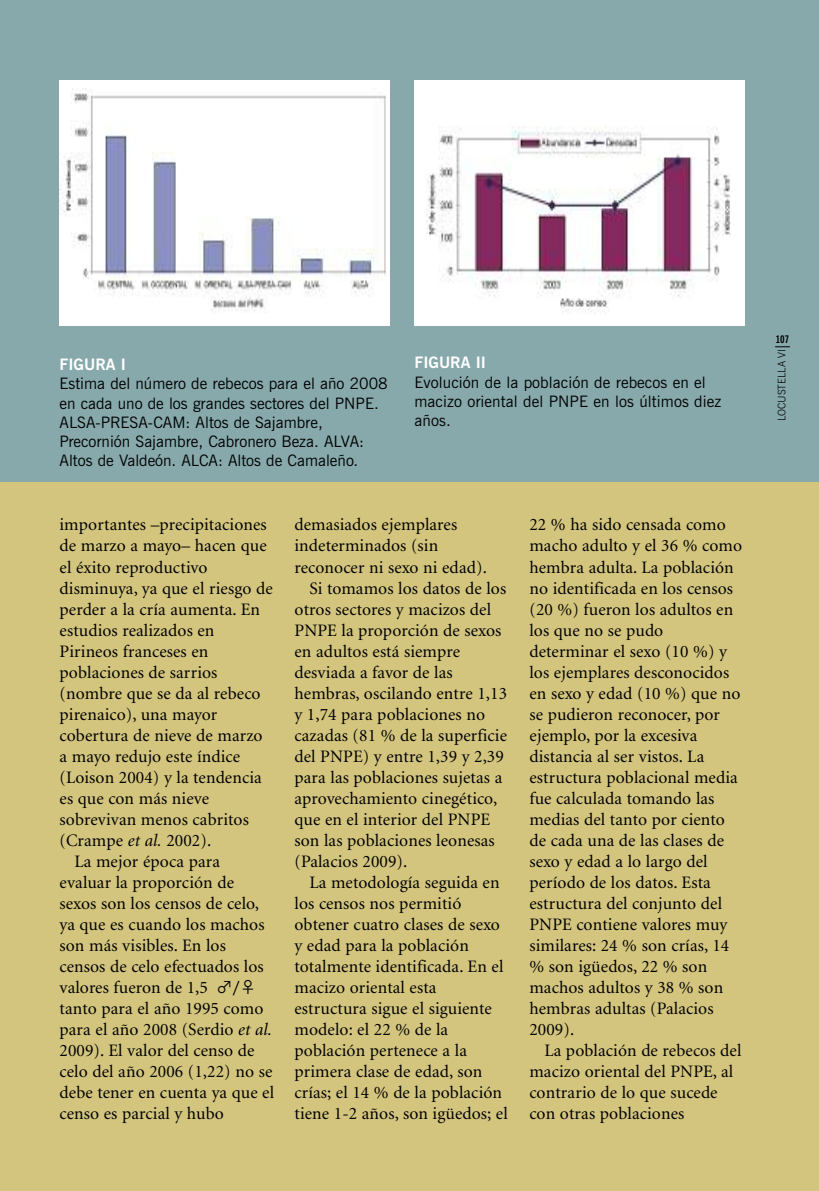
<style>
.page{position:relative;width:819px;height:1191px;background:#d3c57e}
.page>*{position:absolute;margin:0;border:0;box-sizing:border-box;transform-origin:0 0}
.t1{font:17.5px/21px "Minion";letter-spacing:.005em;color:#000}
.t2{font:15.75px/19.2px "News Gothic BT";color:#000}
.t3{font:700 15.75px "News Gothic BT";color:#fff}
.t4{font:300 10.5px "News Gothic BT";color:#000}
.t5{font:700 condensed 10.5px "News Gothic BT";color:#000}
.s1{font-style:italic}
.s2{font-family:"Hira Kaku Pro W3";font-size:15.75px}
</style>
<div class="page">
<div style="left:0;top:0;width:819px;height:481px;background:#87a9ab"></div>
<svg style="left:775px;top:346px;width:15px;height:1px"></svg>
<div style="left:60px;top:80px;width:329px;height:246px;background:#fff"></div>
<img style="left:60px;top:88px;width:326px;height:225px">
<div style="left:414px;top:80px;width:330px;height:246px;background:#fff"></div>
<img style="left:426px;top:127px;width:305px;height:187px">
<p class="t3" style="left:60px;top:359px;width:68px">FIGURA I</p>
<p class="t2" style="left:60px;top:375px;width:329px">Estima del número de rebecos para el año 2008 en cada uno de los grandes sectores del PNPE.<br>ALSA-PRESA-CAM: Altos de Sajambre, Precornión Sajambre, Cabronero Beza. ALVA:<br>Altos de Valdeón. ALCA: Altos de Camaleño.</p>
<p class="t3" style="left:414px;top:357px;width:73px">FIGURA II</p>
<p class="t2" style="left:414px;top:374px;width:308px">Evolución de la población de rebecos en el macizo oriental del PNPE en los últimos diez años.</p>
<p class="t1" style="left:60px;top:516px;width:209px">importantes –precipitaciones</p>
<p class="t1" style="left:60px;top:537px;width:209px">de marzo a mayo– hacen que</p>
<p class="t1" style="left:60px;top:558px;width:149px">el éxito reproductivo</p>
<p class="t1" style="left:60px;top:579px;width:215px">disminuya, ya que el riesgo de</p>
<p class="t1" style="left:60px;top:600px;width:202px">perder a la cría aumenta. En</p>
<p class="t1" style="left:60px;top:621px;width:156px">estudios realizados en</p>
<p class="t1" style="left:60px;top:642px;width:150px">Pirineos franceses en</p>
<p class="t1" style="left:60px;top:663px;width:159px">poblaciones de sarrios</p>
<p class="t1" style="left:60px;top:684px;width:202px">(nombre que se da al rebeco</p>
<p class="t1" style="left:60px;top:705px;width:159px">pirenaico), una mayor</p>
<p class="t1" style="left:60px;top:726px;width:204px">cobertura de nieve de marzo</p>
<p class="t1" style="left:60px;top:747px;width:182px">a mayo redujo este índice</p>
<p class="t1" style="left:60px;top:768px;width:204px">(Loison 2004) y la tendencia</p>
<p class="t1" style="left:60px;top:789px;width:151px">es que con más nieve</p>
<p class="t1" style="left:60px;top:810px;width:191px">sobrevivan menos cabritos</p>
<p class="t1" style="left:60px;top:831px;width:153px">(Crampe <span class="s1">et al.</span> 2002).</p>
<p class="t1" style="left:74px;top:852px;width:147px">La mejor época para</p>
<p class="t1" style="left:60px;top:873px;width:176px">evaluar la proporción de</p>
<p class="t1" style="left:60px;top:894px;width:201px">sexos son los censos de celo,</p>
<p class="t1" style="left:60px;top:915px;width:206px">ya que es cuando los machos</p>
<p class="t1" style="left:60px;top:936px;width:168px">son más visibles. En los</p>
<p class="t1" style="left:60px;top:957px;width:206px">censos de celo efectuados los</p>
<p class="t1" style="left:60px;top:978px;width:198px">valores fueron de 1,5 <span class="s2">♂/♀</span></p>
<p class="t1" style="left:60px;top:999px;width:205px">tanto para el año 1995 como</p>
<p class="t1" style="left:60px;top:1020px;width:214px">para el año 2008 (Serdio <span class="s1">et al.</span></p>
<p class="t1" style="left:60px;top:1041px;width:196px">2009). El valor del censo de</p>
<p class="t1" style="left:60px;top:1062px;width:214px">celo del año 2006 (1,22) no se</p>
<p class="t1" style="left:60px;top:1083px;width:216px">debe tener en cuenta ya que el</p>
<p class="t1" style="left:60px;top:1104px;width:166px">censo es parcial y hubo</p>
<p class="t1" style="left:294px;top:516px;width:164px">demasiados ejemplares</p>
<p class="t1" style="left:294px;top:537px;width:145px">indeterminados (sin</p>
<p class="t1" style="left:294px;top:558px;width:194px">reconocer ni sexo ni edad).</p>
<p class="t1" style="left:309px;top:579px;width:198px">Si tomamos los datos de los</p>
<p class="t1" style="left:294px;top:600px;width:198px">otros sectores y macizos del</p>
<p class="t1" style="left:294px;top:621px;width:208px">PNPE la proporción de sexos</p>
<p class="t1" style="left:294px;top:642px;width:167px">en adultos está siempre</p>
<p class="t1" style="left:294px;top:663px;width:160px">desviada a favor de las</p>
<p class="t1" style="left:294px;top:684px;width:214px">hembras, oscilando entre 1,13</p>
<p class="t1" style="left:294px;top:705px;width:192px">y 1,74 para poblaciones no</p>
<p class="t1" style="left:294px;top:726px;width:214px">cazadas (81 % de la superficie</p>
<p class="t1" style="left:294px;top:747px;width:211px">del PNPE) y entre 1,39 y 2,39</p>
<p class="t1" style="left:294px;top:768px;width:209px">para las poblaciones sujetas a</p>
<p class="t1" style="left:294px;top:789px;width:204px">aprovechamiento cinegético,</p>
<p class="t1" style="left:294px;top:810px;width:197px">que en el interior del PNPE</p>
<p class="t1" style="left:294px;top:831px;width:202px">son las poblaciones leonesas</p>
<p class="t1" style="left:294px;top:852px;width:114px">(Palacios 2009).</p>
<p class="t1" style="left:309px;top:873px;width:192px">La metodología seguida en</p>
<p class="t1" style="left:294px;top:894px;width:168px">los censos nos permitió</p>
<p class="t1" style="left:294px;top:915px;width:207px">obtener cuatro clases de sexo</p>
<p class="t1" style="left:294px;top:936px;width:176px">y edad para la población</p>
<p class="t1" style="left:294px;top:957px;width:210px">totalmente identificada. En el</p>
<p class="t1" style="left:294px;top:978px;width:144px">macizo oriental esta</p>
<p class="t1" style="left:294px;top:999px;width:199px">estructura sigue el siguiente</p>
<p class="t1" style="left:294px;top:1020px;width:155px">modelo: el 22 % de la</p>
<p class="t1" style="left:294px;top:1041px;width:174px">población pertenece a la</p>
<p class="t1" style="left:294px;top:1062px;width:189px">primera clase de edad, son</p>
<p class="t1" style="left:294px;top:1083px;width:209px">crías; el 14 % de la población</p>
<p class="t1" style="left:294px;top:1104px;width:215px">tiene 1-2 años, son igüedos; el</p>
<p class="t1" style="left:529px;top:516px;width:214px">22 % ha sido censada como macho adulto y el 36 % como hembra adulta. La población no identificada en los censos (20 %) fueron los adultos en los que no se pudo determinar el sexo (10 %) y los ejemplares desconocidos en sexo y edad (10 %) que no se pudieron reconocer, por ejemplo, por la excesiva distancia al ser vistos. La estructura poblacional media fue calculada tomando las medias del tanto por ciento de cada una de las clases de sexo y edad a lo largo del período de los datos. Esta estructura del conjunto del<br>PNPE contiene valores muy similares: 24 % son crías, 14 % son igüedos, 22 % son machos adultos y 38 % son hembras adultas (Palacios<br>2009).</p>
<p class="t1" style="left:529px;top:1041px;width:213px;text-indent:15px">La población de rebecos del macizo oriental del PNPE, al contrario de lo que sucede con otras poblaciones</p>
<p class="t5" style="left:775px;top:335px;width:15px">107</p>
<p class="t4" style="left:777px;top:421px;width:74px;rotate:-90deg">LOCUSTELLA VI</p>
</div>
